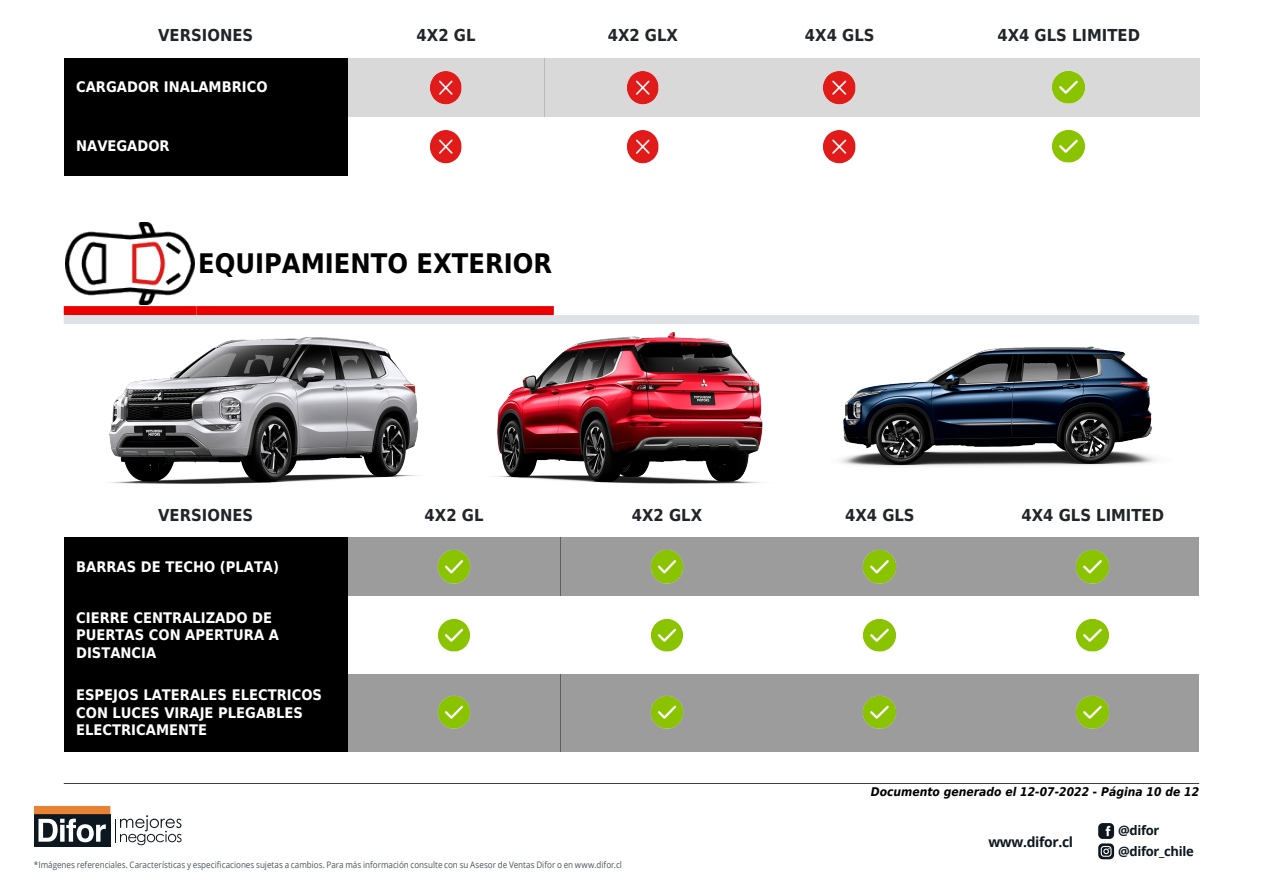
<style>
.page{position:relative;width:1263px;height:893px;background:#fff}
.page>*{position:absolute;margin:0;border:0;box-sizing:border-box;transform-origin:0 0}
.t1{font:700 27px "DejaVu Sans Condensed";color:#000}
.t2{font:700 16.5px "DejaVu Sans Condensed";color:#212529}
.t3{font:700 14.7px/17.5px "DejaVu Sans Condensed";color:#fff}
.t4{font:700 13.95px "Open Sans";letter-spacing:-.025em;color:#0d1720}
.t5{font:700 13.05px/20.4px "Open Sans";letter-spacing:-.025em;color:#0d1720}
.t6{font:italic 700 12px "DejaVu Sans Condensed";color:#000}
.t7{font:9px "Open Sans";color:#4e545b;scale:.9 1}
</style>
<div class="page">
<div style="left:34px;top:814px;width:76px;height:33px;background:#0d1720"></div>
<svg style="left:38px;top:819px;width:68px;height:23px"></svg>
<div style="left:34px;top:806px;width:76px;height:8px;background:#e88334"></div>
<svg style="left:115px;top:815px;width:67px;height:30px"></svg>
<svg style="left:1098px;top:823px;width:16px;height:36px"></svg>
<hr style="left:64px;top:783px;width:1135px;height:1px;background:#000">
<div style="left:348px;top:58px;width:196px;height:59px;background:#d9d9d9"></div>
<div style="left:544px;top:58px;width:197px;height:59px;background:#d9d9d9"></div>
<div style="left:741px;top:58px;width:197px;height:59px;background:#d9d9d9"></div>
<div style="left:938px;top:58px;width:261px;height:59px;background:#d9d9d9"></div>
<div style="left:64px;top:58px;width:284px;height:59px;background:#000"></div>
<div style="left:64px;top:117px;width:284px;height:59px;background:#000"></div>
<img style="left:430px;top:71px;width:32px;height:33px">
<img style="left:627px;top:71px;width:32px;height:33px">
<img style="left:823px;top:71px;width:33px;height:33px">
<img style="left:1052px;top:71px;width:33px;height:33px">
<img style="left:430px;top:130px;width:32px;height:33px">
<img style="left:627px;top:130px;width:32px;height:33px">
<img style="left:823px;top:130px;width:33px;height:33px">
<img style="left:1052px;top:130px;width:33px;height:33px">
<img style="left:65px;top:222px;width:130px;height:82px">
<div style="left:68px;top:306px;width:124px;height:9px;background:#ed0000"></div>
<div style="left:201px;top:306px;width:348px;height:9px;background:#ed0000"></div>
<div style="left:64px;top:315px;width:1135px;height:9px;background:#dee2e6"></div>
<img style="left:109px;top:332px;width:1047px;height:152px">
<div style="left:348px;top:537px;width:212px;height:59px;background:#9c9c9c"></div>
<div style="left:560px;top:537px;width:213px;height:59px;background:#9c9c9c"></div>
<div style="left:773px;top:537px;width:213px;height:59px;background:#9c9c9c"></div>
<div style="left:986px;top:537px;width:213px;height:59px;background:#9c9c9c"></div>
<div style="left:348px;top:674px;width:212px;height:77px;background:#9c9c9c"></div>
<div style="left:560px;top:674px;width:213px;height:77px;background:#9c9c9c"></div>
<div style="left:773px;top:674px;width:213px;height:77px;background:#9c9c9c"></div>
<div style="left:986px;top:674px;width:213px;height:77px;background:#9c9c9c"></div>
<div style="left:64px;top:537px;width:284px;height:59px;background:#000"></div>
<div style="left:64px;top:596px;width:284px;height:78px;background:#000"></div>
<div style="left:64px;top:674px;width:284px;height:77px;background:#000"></div>
<img style="left:438px;top:550px;width:32px;height:34px">
<img style="left:651px;top:550px;width:32px;height:34px">
<img style="left:863px;top:550px;width:33px;height:34px">
<img style="left:1076px;top:550px;width:33px;height:34px">
<img style="left:438px;top:619px;width:32px;height:33px">
<img style="left:651px;top:619px;width:32px;height:33px">
<img style="left:863px;top:619px;width:33px;height:33px">
<img style="left:1076px;top:619px;width:33px;height:33px">
<img style="left:438px;top:696px;width:32px;height:33px">
<img style="left:651px;top:696px;width:32px;height:33px">
<img style="left:863px;top:696px;width:33px;height:33px">
<img style="left:1076px;top:696px;width:33px;height:33px">
<p class="t2" style="left:158px;top:22px;width:97px">VERSIONES</p>
<p class="t2" style="left:417px;top:22px;width:60px">4X2 GL</p>
<p class="t2" style="left:608px;top:22px;width:72px">4X2 GLX</p>
<p class="t2" style="left:805px;top:22px;width:71px">4X4 GLS</p>
<p class="t2" style="left:997px;top:22px;width:144px">4X4 GLS LIMITED</p>
<p class="t3" style="left:76px;top:78px;width:193px">CARGADOR INALAMBRICO</p>
<p class="t3" style="left:76px;top:137px;width:95px">NAVEGADOR</p>
<h1 class="t1" style="left:198px;top:241px;width:356px">EQUIPAMIENTO EXTERIOR</h1>
<p class="t2" style="left:158px;top:502px;width:97px">VERSIONES</p>
<p class="t2" style="left:425px;top:502px;width:60px">4X2 GL</p>
<p class="t2" style="left:632px;top:502px;width:72px">4X2 GLX</p>
<p class="t2" style="left:845px;top:502px;width:71px">4X4 GLS</p>
<p class="t2" style="left:1021px;top:502px;width:144px">4X4 GLS LIMITED</p>
<p class="t3" style="left:76px;top:558px;width:204px">BARRAS DE TECHO (PLATA)</p>
<p class="t3" style="left:76px;top:608px;width:204px">CIERRE CENTRALIZADO DE<br>PUERTAS CON APERTURA A<br>DISTANCIA</p>
<p class="t3" style="left:76px;top:686px;width:247px">ESPEJOS LATERALES ELECTRICOS<br>CON LUCES VIRAJE PLEGABLES<br>ELECTRICAMENTE</p>
<p class="t6" style="left:871px;top:783px;width:330px">Documento generado el 12-07-2022 - Página 10 de 12</p>
<p class="t7" style="left:34px;top:859px;width:655px">*Imágenes referenciales. Características y especificaciones sujetas a cambios. Para más información consulte con su Asesor de Ventas Difor o en www.difor.cl</p>
<p class="t4" style="left:988px;top:832px;width:86px">www.difor.cl</p>
<p class="t5" style="left:1118px;top:820px;width:77px">@difor @difor_chile</p>
</div>
